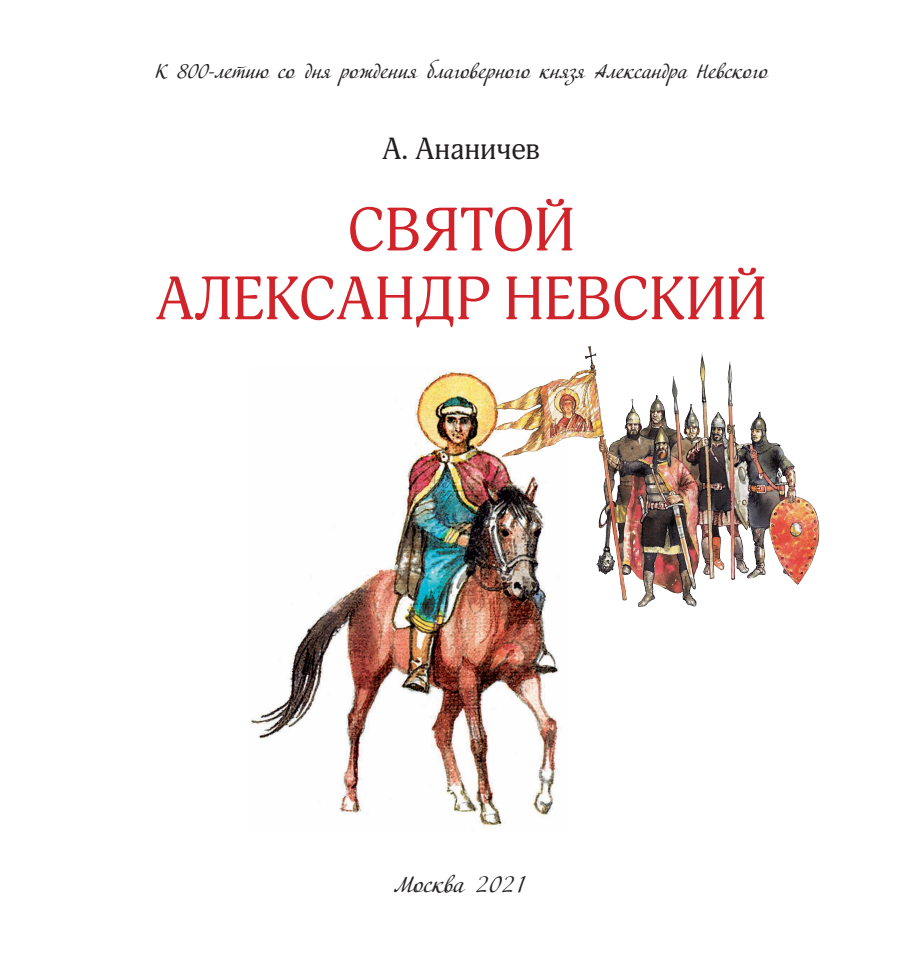
<style>
.page{position:relative;width:922px;height:975px;background:#fff}
.page>*{position:absolute;margin:0;border:0;box-sizing:border-box;transform-origin:0 0}
.t1{font:60px/68.8px "Adonis C";color:#d1232a;text-align:center}
.t2{font:30px "Adonis C";color:#231f20}
.t3{font:22.5px "Adventure C";color:#231f20}
.t4{font:20px "Adventure C";color:#231f20}
</style>
<div class="page">
<img style="left:251px;top:370px;width:311px;height:458px">
<img style="left:487px;top:346px;width:333px;height:269px">
<p class="t4" style="left:155px;top:60px;width:614px">К 800-летию со дня рождения благоверного князя Александра Невского</p>
<h2 class="t2" style="left:382px;top:131px;width:159px">А. Ананичев</h2>
<h1 class="t1" style="left:155px;top:196px;width:612px">СВЯТОЙ<br>АЛЕКСАНДР НЕВСКИЙ</h1>
<p class="t3" style="left:395px;top:871px;width:134px">Москва 2021</p>
</div>
